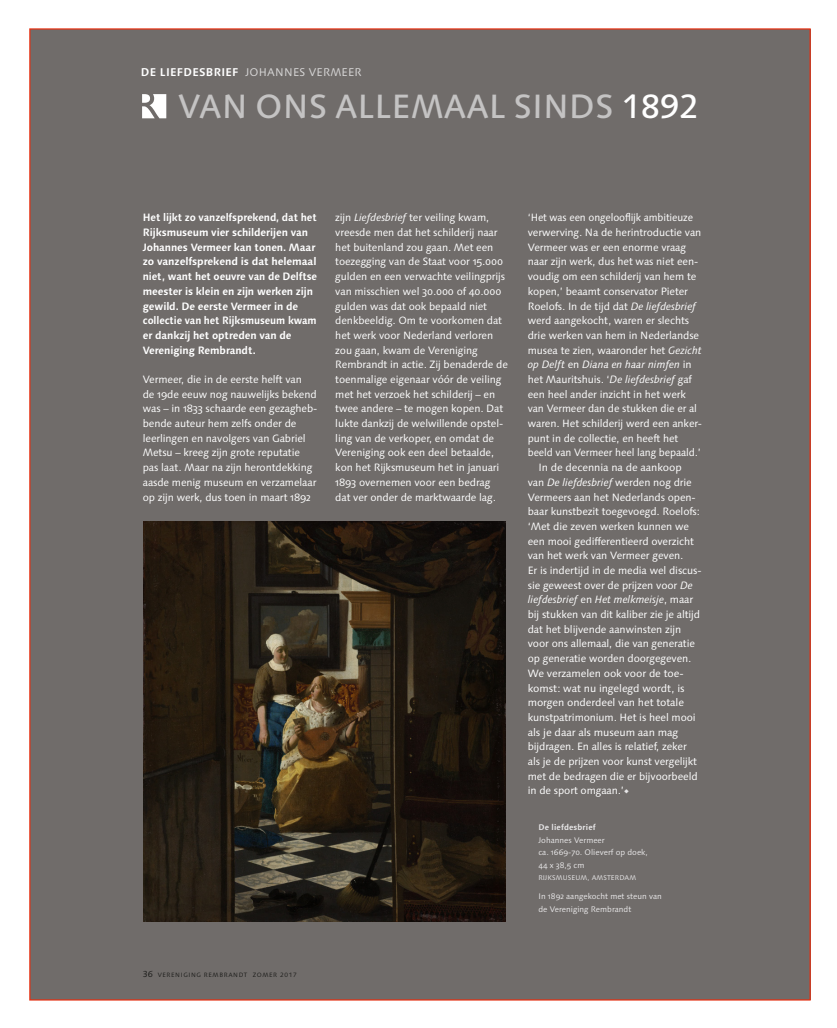
<style>
.page{position:relative;width:837px;height:1028px;background:#fff}
.page>*{position:absolute;margin:0;border:0;box-sizing:border-box;transform-origin:0 0}
.c__Artikelkop_syntax{font:500 33.62px "Syntax Next LT Pro";color:#c4c3c3}
._6_bijschrift__naam{font:11.25px "Syntax Next LT Pro";letter-spacing:.02em;color:#d7d6d6}
.a__artikel_tekst{font:10.62px/14.8px "Syntax Next LT Pro";letter-spacing:-.01em;color:#fff}
.a__artikel_tekst-2{font:10.62px/14.8px "Syntax Next LT Pro";letter-spacing:-.01em;color:#fff;scale:.96 1}
.a__artikel_tekst-3{font:700 10.62px/14.8px "Syntax Next LT Pro";letter-spacing:-.01em;color:#fff}
._7_bijschrift_tekst{font:8.12px/12.5px "Syntax Next LT Pro";color:#e7e6e7}
._6_bijschrift__naam-2{font:700 8.12px "Syntax Next LT Pro";letter-spacing:.015em;color:#e7e6e7}
._8_bijschrift_stad{font:6.88px "Syntax Next LT Pro";letter-spacing:.02em;color:#e7e6e7}
.t1{font:6.25px "Syntax Next LT Pro";letter-spacing:.1em;color:#1d1d1b}
.s1{font-weight:700;color:#fff}
.s2{color:#fff}
.s3{font-style:italic}
.s4{color:#e7e6e7}
.s5{font-size:8.75px}
</style>
<div class="page">
<div style="left:30px;top:29px;width:779px;height:971px;background:#706c6a"></div>
<svg style="left:142px;top:94px;width:24px;height:24px"></svg>
<img style="left:144px;top:522px;width:361px;height:399px">
<p class="_6_bijschrift__naam" style="left:141px;top:66px;width:222px"><span class="s1">DE LIEFDESBRIEF</span> JOHANNES VERMEER</p>
<p class="c__Artikelkop_syntax" style="left:178px;top:85px;width:521px">VAN ONS ALLEMAAL SINDS <span class="s2">1892</span></p>
<p class="a__artikel_tekst-3" style="left:143px;top:210px;width:176px">Het lijkt zo vanzelfsprekend, dat het Rijksmuseum vier schilderijen van Johannes Vermeer kan tonen. Maar zo vanzelfsprekend is dat helemaal niet, want het oeuvre van de Delftse meester is klein en zijn werken zijn gewild. De eerste Vermeer in de collectie van het Rijksmuseum kwam er dankzij het optreden van de Vereniging Rembrandt.</p>
<p class="a__artikel_tekst" style="left:143px;top:372px;width:176px">Vermeer, die in de eerste helft van<br>de 19de eeuw nog nauwelijks bekend was – in 1833 schaarde een gezagheb&shy;bende auteur hem zelfs onder de leerlingen en navolgers van Gabriel Metsu – kreeg zijn grote reputatie pas laat. Maar na zijn herontdekking aasde menig museum en verzamelaar op zijn werk, dus toen in maart 1892</p>
<p class="a__artikel_tekst" style="left:335px;top:210px;width:174px">zijn <span class="s3">Liefdesbrief</span> ter veiling kwam, vreesde men dat het schilderij naar het buitenland zou gaan. Met een toezegging van de Staat voor 15.000 gulden en een verwachte veilingprijs van misschien wel 30.000 of 40.000 gulden was dat ook bepaald niet denkbeeldig. Om te voorkomen dat het werk voor Nederland verloren zou gaan, kwam de Vereniging Rembrandt in actie. Zij benaderde de toenmalige eigenaar vóór de veiling met het verzoek het schilderij – en twee andere – te mogen kopen. Dat lukte dankzij de welwillende opstel&shy;ling van de verkoper, en omdat de Vereniging ook een deel betaalde, kon het Rijksmuseum het in januari 1893 overnemen voor een bedrag dat ver onder de marktwaarde lag.</p>
<p class="a__artikel_tekst-2" style="left:527px;top:210px;width:183px">‘Het was een ongelooflijk ambitieuze verwerving. Na de herintroductie van Vermeer was er een enorme vraag naar zijn werk, dus het was niet een&shy;voudig om een schilderij van hem te kopen,’ beaamt conservator Pieter Roelofs. In de tijd dat <span class="s3">De liefdesbrief </span>werd aangekocht, waren er slechts drie werken van hem in Nederlandse musea te zien, waaronder het <span class="s3">Gezicht op Delft</span> en <span class="s3">Diana en haar nimfen</span> in het Mauritshuis. ‘<span class="s3">De liefdesbrief</span> gaf een heel ander inzicht in het werk van Vermeer dan de stukken die er al waren. Het schilderij werd een anker&shy;punt in de collectie, en heeft het beeld van Vermeer heel lang bepaald.’</p>
<p class="a__artikel_tekst" style="left:527px;top:460px;width:175px;text-indent:11px">In de decennia na de aankoop<br>van <span class="s3">De liefdesbrief</span> werden nog drie Vermeers aan het Nederlands open&shy;baar kunstbezit toegevoegd. Roelofs: ‘Met die zeven werken kunnen we een mooi gedifferentieerd overzicht van het werk van Vermeer geven.<br>Er is indertijd in de media wel discus&shy;sie geweest over de prijzen voor <span class="s3">De liefdesbrief</span> en <span class="s3">Het melkmeisje</span>, maar bij stukken van dit kaliber zie je altijd dat het blijvende aanwinsten zijn voor ons allemaal, die van generatie op generatie worden doorgegeven.<br>We verzamelen ook voor de toe&shy;komst: wat nu ingelegd wordt, is morgen onderdeel van het totale kunstpatrimonium. Het is heel mooi als je daar als museum aan mag bijdragen. En alles is relatief, zeker als je de prijzen voor kunst vergelijkt met de bedragen die er bijvoorbeeld in de sport omgaan.’<span class="s4">▲</span></p>
<p class="_6_bijschrift__naam-2" style="left:538px;top:822px;width:59px">De liefdesbrief</p>
<p class="_7_bijschrift_tekst" style="left:538px;top:833px;width:68px">Johannes Vermeer</p>
<p class="_7_bijschrift_tekst" style="left:538px;top:846px;width:111px">ca. 1669-70. Olieverf op doek,<br>44 x 38,5 cm</p>
<p class="_8_bijschrift_stad" style="left:538px;top:873px;width:99px">RIJKSMUSEUM, AMSTERDAM</p>
<p class="_7_bijschrift_tekst" style="left:538px;top:890px;width:125px">In 1892 aangekocht met steun van de Vereniging Rembrandt</p>
<p class="t1" style="left:143px;top:970px;width:155px"><span class="s5">36</span> VERENIGING REMBRANDT ZOMER 2017</p>
<p class="t1" style="left:157px;top:970px;width:140px">VERENIGING REMBRANDT ZOMER 2017</p>
</div>
